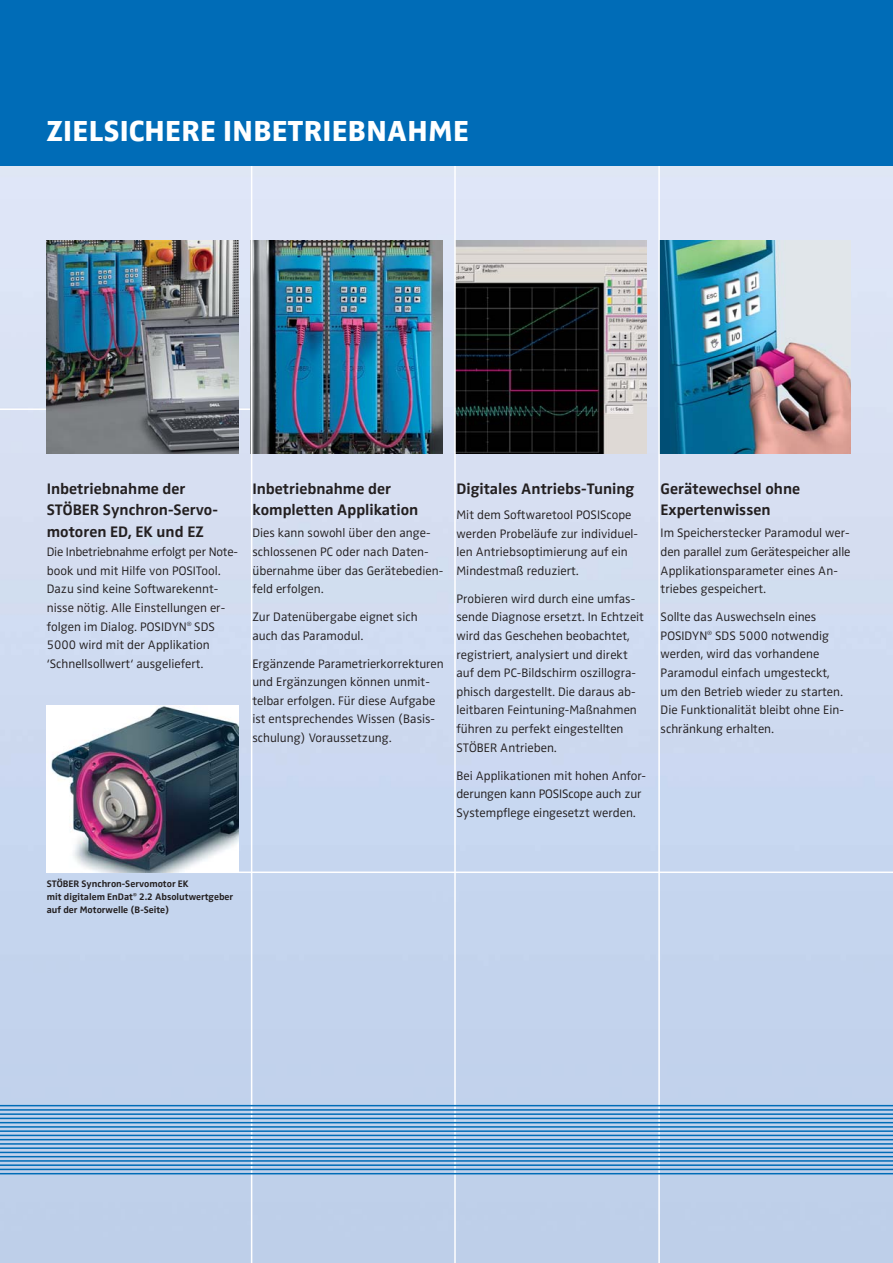
<style>
.page{position:relative;width:893px;height:1263px;background:#fff}
.page>*{position:absolute;margin:0;border:0;box-sizing:border-box;transform-origin:0 0}
.t1{font:800 30px "Zwo";letter-spacing:.01em;color:#fff}
.t2{font:700 15.75px/21.5px "Zwo";color:#231f20}
.t3{font:300 12.75px/18.6px "Zwo";color:#231f20}
.t4{font:700 9.75px/12.8px "Zwo";color:#231f20}
</style>
<div class="page">
<img style="left:0;top:166px;width:893px;height:1097px">
<hr style="left:0;top:408px;width:251px;height:2px;background:#fff">
<img style="left:456px;top:240px;width:190px;height:214px">
<img style="left:252px;top:240px;width:190px;height:214px">
<img style="left:660px;top:240px;width:190px;height:214px">
<img style="left:47px;top:240px;width:191px;height:214px">
<hr style="left:658px;top:166px;width:2px;height:1097px;background:#fff">
<hr style="left:454px;top:166px;width:2px;height:1097px;background:#fff">
<hr style="left:251px;top:166px;width:1px;height:1097px;background:#fff">
<div style="left:0;top:0;width:893px;height:166px;background:#006cb7"></div>
<hr style="left:47px;top:871px;width:846px;height:2px;background:#fff">
<hr style="left:0;top:1105px;width:893px;height:1px;background:#006cb7">
<hr style="left:0;top:1109px;width:893px;height:2px;background:#006cb7">
<hr style="left:0;top:1113px;width:893px;height:2px;background:#006cb7">
<hr style="left:0;top:1118px;width:893px;height:1px;background:#006cb7">
<hr style="left:0;top:1122px;width:893px;height:1px;background:#006cb7">
<hr style="left:0;top:1126px;width:893px;height:2px;background:#006cb7">
<hr style="left:0;top:1130px;width:893px;height:2px;background:#006cb7">
<hr style="left:0;top:1135px;width:893px;height:1px;background:#006cb7">
<hr style="left:0;top:1139px;width:893px;height:1px;background:#006cb7">
<hr style="left:0;top:1143px;width:893px;height:2px;background:#006cb7">
<hr style="left:0;top:1147px;width:893px;height:2px;background:#006cb7">
<hr style="left:0;top:1152px;width:893px;height:1px;background:#006cb7">
<hr style="left:0;top:1156px;width:893px;height:1px;background:#006cb7">
<hr style="left:0;top:1160px;width:893px;height:2px;background:#006cb7">
<hr style="left:0;top:1164px;width:893px;height:2px;background:#006cb7">
<hr style="left:0;top:1169px;width:893px;height:1px;background:#006cb7">
<hr style="left:0;top:1173px;width:893px;height:1px;background:#006cb7">
<img style="left:47px;top:706px;width:191px;height:166px">
<h1 class="t1" style="left:47px;top:120px;width:424px">ZIELSICHERE INBETRIEBNAHME</h1>
<p class="t2" style="left:47px;top:479px;width:173px">Inbetriebnahme der<br>STÖBER Synchron-Servo&shy;motoren ED, EK und EZ</p>
<p class="t3" style="left:47px;top:544px;width:193px">Die Inbetriebnahme erfolgt per Note&shy;book und mit Hilfe von POSITool.<br>Dazu sind keine Softwarekennt&shy;nisse nötig. Alle Einstellungen er&shy;folgen im Dialog. POSIDYN<sup>®</sup> SDS 5000 wird mit der Appli ka tion ‘Schnell sollwert‘ ausgeliefert.</p>
<p class="t2" style="left:252px;top:479px;width:167px">Inbetriebnahme der kompletten Applikation</p>
<p class="t3" style="left:252px;top:525px;width:192px">Dies kann sowohl über den ange&shy;schlossenen PC oder nach Daten&shy;übernahme über das Ge rätebedien&shy;feld erfolgen.</p>
<p class="t3" style="left:252px;top:609px;width:167px">Zur Datenübergabe eignet sich auch das Paramodul.</p>
<p class="t3" style="left:252px;top:655px;width:193px">Ergänzende Pa ra me trie r korrek turen und Er gän zun gen können unmit&shy;telbar erfolgen. Für diese Aufgabe ist ent sprech endes Wissen (Basis - schu lung) Voraus setzung.</p>
<p class="t2" style="left:456px;top:480px;width:179px">Digitales Antriebs-Tuning</p>
<p class="t3" style="left:456px;top:507px;width:183px">Mit dem Softwaretool POSI Scope werden Probeläufe zur individuel&shy;len Antriebs op ti mie rung auf ein<br>Mindestmaß reduziert.</p>
<p class="t3" style="left:456px;top:590px;width:189px">Probieren wird durch eine umfas&shy;sende Diagnose er setzt. In Echtzeit wird das Ge schehen beobachtet, registriert, analysiert und direkt auf dem PC-Bildschirm oszillogra&shy;phisch dargestellt. Die daraus ab&shy;leitbaren Feintuning-Maß nahmen führen zu perfekt eingestellten<br>STÖBER Antrieben.</p>
<p class="t3" style="left:456px;top:767px;width:191px">Bei Applikationen mit hohen Anfor&shy;derungen kann POSIScope auch zur<br>Systempflege eingesetzt werden.</p>
<p class="t2" style="left:661px;top:479px;width:141px">Gerätewechsel ohne<br>Expertenwissen</p>
<p class="t3" style="left:661px;top:525px;width:191px">Im Speicher stecker Paramodul wer&shy;den parallel zum Gerätespeicher alle<br>Applikationsparameter eines An&shy;triebes gespeichert.</p>
<p class="t3" style="left:661px;top:609px;width:185px">Sollte das Aus wech s eln eines<br>POSIDYN<sup>®</sup> SDS 5000 notwendig werden, wird das vorhandene<br>Paramodul einfach umgesteckt, um den Betrieb wieder zu starten.<br>Die Funktionalität bleibt ohne Ein&shy;schränkung erhalten.</p>
<p class="t4" style="left:47px;top:878px;width:188px">STÖBER Synchron-Servomotor EK<br>mit digitalem EnDat<sup>®</sup> 2.2 Absolutwertgeber auf der Motorwelle (B-Seite)</p>
</div>
